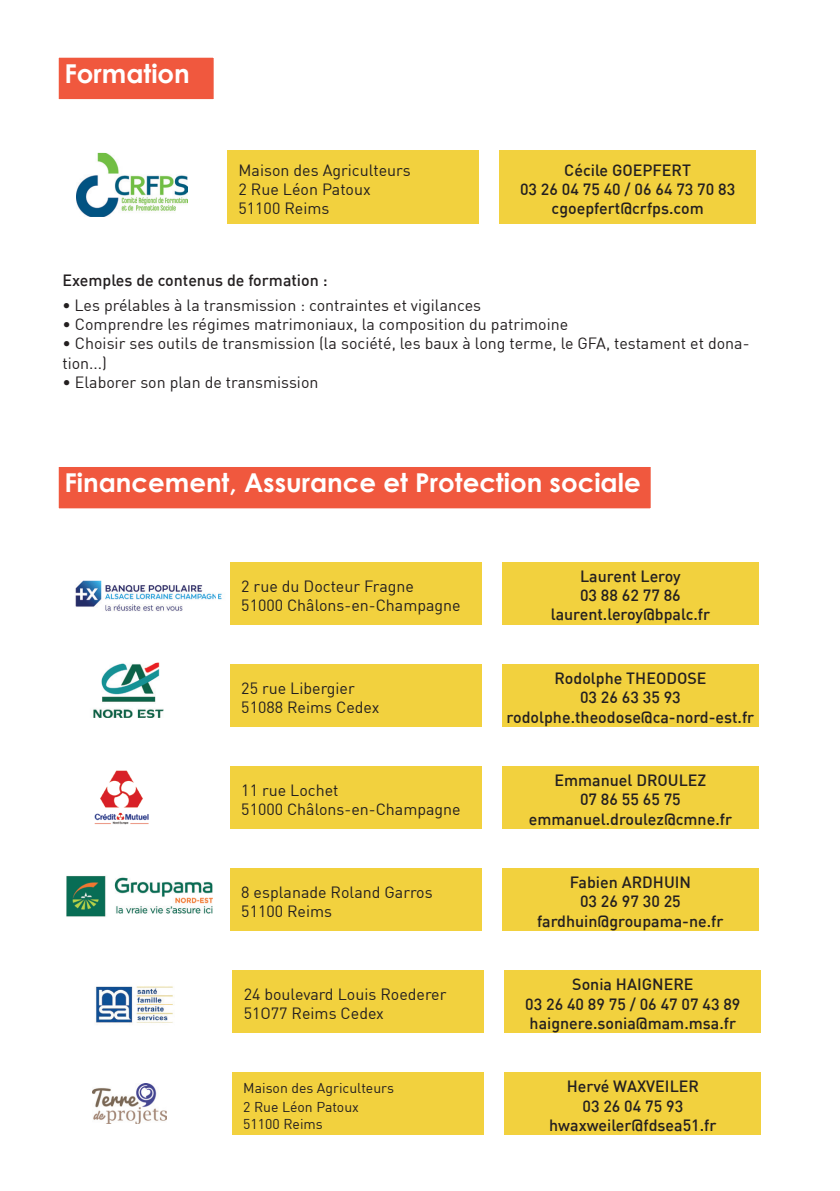
<style>
.page{position:relative;width:840px;height:1191px;background:#fff}
.page>*{position:absolute;margin:0;border:0;box-sizing:border-box;transform-origin:0 0}
.t1{font:700 26px "Century Gothic";color:#fff}
.t2{font:16px/19.2px "DIN";color:#231f20}
.t3{font:500 16px "DIN";color:#231f20}
.t4{font:14px/19.2px "DIN";color:#231f20}
.s1{font-weight:500}
</style>
<div class="page">
<div style="left:58px;top:466px;width:593px;height:43px;background:#f0583e"></div>
<div style="left:57px;top:465px;width:595px;height:45px;border:2px solid #fff"></div>
<img style="left:75px;top:580px;width:147px;height:31px">
<div style="left:230px;top:562px;width:251px;height:62px;background:#f2d13e"></div>
<div style="left:502px;top:562px;width:256px;height:62px;background:#f2d13e"></div>
<img style="left:93px;top:663px;width:71px;height:54px">
<div style="left:502px;top:664px;width:256px;height:62px;background:#f2d13e"></div>
<img style="left:94px;top:770px;width:55px;height:55px">
<div style="left:230px;top:766px;width:251px;height:62px;background:#f2d13e"></div>
<div style="left:502px;top:766px;width:256px;height:62px;background:#f2d13e"></div>
<img style="left:67px;top:876px;width:145px;height:41px">
<div style="left:502px;top:868px;width:256px;height:62px;background:#f2d13e"></div>
<div style="left:230px;top:868px;width:251px;height:62px;background:#f2d13e"></div>
<div style="left:230px;top:664px;width:251px;height:62px;background:#f2d13e"></div>
<div style="left:232px;top:970px;width:252px;height:62px;background:#f2d13e"></div>
<div style="left:504px;top:970px;width:256px;height:62px;background:#f2d13e"></div>
<svg style="left:96px;top:986px;width:77px;height:37px"></svg>
<img style="left:93px;top:1083px;width:73px;height:40px">
<div style="left:504px;top:1072px;width:256px;height:62px;background:#f2d13e"></div>
<div style="left:232px;top:1072px;width:251px;height:62px;background:#f2d13e"></div>
<div style="left:58px;top:57px;width:156px;height:43px;background:#f0583e"></div>
<div style="left:57px;top:56px;width:158px;height:45px;border:2px solid #fff"></div>
<div style="left:227px;top:150px;width:251px;height:74px;background:#f2d13e"></div>
<div style="left:499px;top:150px;width:256px;height:74px;background:#f2d13e"></div>
<img style="left:76px;top:154px;width:112px;height:62px">
<p class="t1" style="left:64px;top:57px;width:127px">Formation</p>
<p class="t2" style="left:238px;top:160px;width:174px">Maison des Agriculteurs<br>2 Rue Léon Patoux<br>51100 Reims</p>
<p class="t3" style="left:564px;top:160px;width:128px">Cécile GOEPFERT</p>
<p class="t3" style="left:519px;top:179px;width:217px">03 26 04 75 40 / 06 64 73 70 83</p>
<p class="t3" style="left:551px;top:198px;width:153px">cgoepfert@crfps.com</p>
<p class="t3" style="left:62px;top:270px;width:266px">Exemples de contenus de formation :</p>
<p class="t2" style="left:62px;top:295px;width:420px"><span class="s1">•</span> Les prélables à la transmission : contraintes et vigilances</p>
<p class="t2" style="left:62px;top:314px;width:507px">• Comprendre les régimes matrimoniaux, la composition du patrimoine</p>
<p class="t2" style="left:62px;top:334px;width:688px">• Choisir ses outils de transmission (la société, les baux à long terme, le GFA, testament et dona&shy;tion...)</p>
<p class="t2" style="left:62px;top:372px;width:257px">• Elaborer son plan de transmission</p>
<p class="t1" style="left:64px;top:466px;width:577px">Financement, Assurance et Protection sociale</p>
<p class="t2" style="left:241px;top:576px;width:221px">2 rue du Docteur Fragne<br>51000 Châlons-en-Champagne</p>
<p class="t2" style="left:241px;top:678px;width:140px">25 rue Libergier<br>51088 Reims Cedex</p>
<p class="t2" style="left:241px;top:780px;width:221px">11 rue Lochet<br>51000 Châlons-en-Champagne</p>
<p class="t2" style="left:241px;top:882px;width:193px">8 esplanade Roland Garros<br>51100 Reims</p>
<p class="t2" style="left:243px;top:984px;width:204px">24 boulevard Louis Roederer<br>51O77 Reims Cedex</p>
<p class="t4" style="left:243px;top:1077px;width:152px">Maison des Agriculteurs<br>2 Rue Léon Patoux</p>
<p class="t4" style="left:243px;top:1113px;width:81px">51100 Reims</p>
<p class="t3" style="left:579px;top:566px;width:102px">Laurent Leroy</p>
<p class="t3" style="left:579px;top:585px;width:102px">03 88 62 77 86</p>
<p class="t3" style="left:550px;top:604px;width:161px">laurent.leroy@bpalc.fr</p>
<p class="t3" style="left:554px;top:668px;width:153px">Rodolphe THEODOSE</p>
<p class="t3" style="left:579px;top:687px;width:102px">03 26 63 35 93</p>
<p class="t3" style="left:506px;top:706px;width:249px">rodolphe.theodose@ca-nord-est.fr</p>
<p class="t3" style="left:554px;top:770px;width:153px">Emmanuel DROULEZ</p>
<p class="t3" style="left:579px;top:789px;width:102px">07 86 55 65 75</p>
<p class="t3" style="left:528px;top:808px;width:205px">emmanuel.droulez@cmne.fr</p>
<p class="t3" style="left:569px;top:872px;width:123px">Fabien ARDHUIN</p>
<p class="t3" style="left:579px;top:891px;width:102px">03 26 97 30 25</p>
<p class="t3" style="left:537px;top:910px;width:188px">fardhuin@groupama-ne.fr</p>
<p class="t3" style="left:572px;top:974px;width:123px">Sonia HAIGNERE</p>
<p class="t3" style="left:525px;top:993px;width:217px">03 26 40 89 75 / 06 47 07 43 89</p>
<p class="t3" style="left:529px;top:1012px;width:208px">haignere.sonia@mam.msa.fr</p>
<p class="t3" style="left:566px;top:1076px;width:134px">Hervé WAXVEILER</p>
<p class="t3" style="left:582px;top:1095px;width:102px">03 26 04 75 93</p>
<p class="t3" style="left:549px;top:1114px;width:169px">hwaxweiler@fdsea51.fr</p>
</div>
